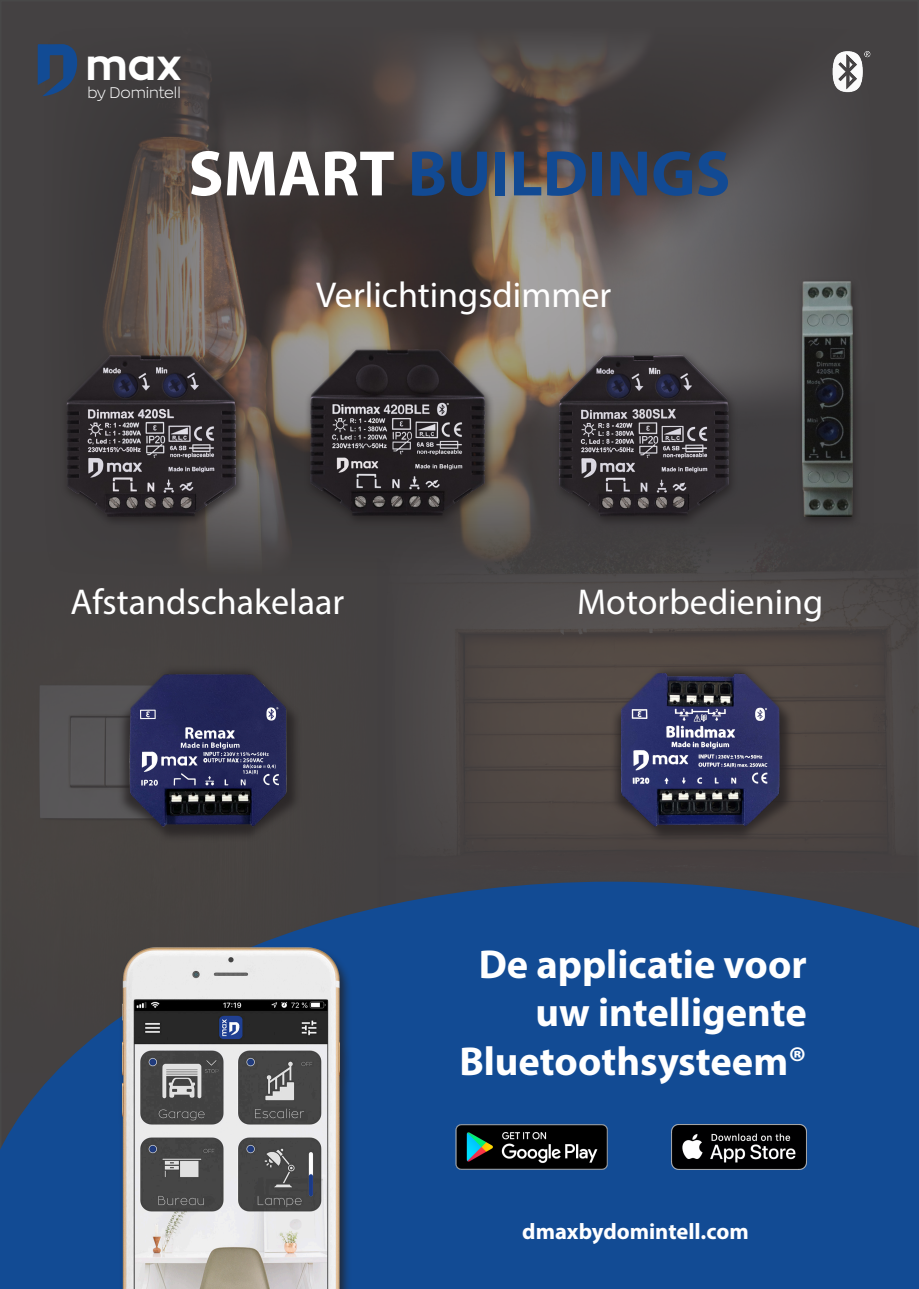
<style>
.page{position:relative;width:919px;height:1289px;background:#fff}
.page>*{position:absolute;margin:0;border:0;box-sizing:border-box;transform-origin:0 0}
.t1{font:700 64.8px "Myriad Pro";color:#124a93}
.t2{font:700 43.05px "Zona Pro";color:#fff}
.t3{font:700 40.5px "Myriad Pro";color:#fff}
.t4{font:36px "Myriad Pro";color:#fff}
.t5{font:700 22.5px "Myriad Pro";color:#fff}
.t6{font:300 15.15px "Zona Pro";color:#fff}
.s1{color:#fff}
</style>
<div class="page">
<img style="left:408px;top:620px;width:510px;height:261px">
<img style="left:0;top:620px;width:408px;height:261px">
<div style="left:117px;top:664px;width:186px;height:179px;background:#231f20;opacity:.75"></div>
<img style="left:122px;top:669px;width:170px;height:162px">
<img style="left:0;top:0;width:918px;height:620px">
<div style="left:609px;top:664px;width:186px;height:179px;background:#231f20;opacity:.75"></div>
<img style="left:615px;top:669px;width:170px;height:162px">
<svg style="left:34px;top:44px;width:44px;height:52px;background:#29456c"></svg>
<div style="left:796px;top:277px;width:66px;height:251px;background:#231f20;opacity:.75"></div>
<img style="left:802px;top:282px;width:50px;height:234px">
<div style="left:553px;top:350px;width:185px;height:178px;background:#231f20;opacity:.75"></div>
<img style="left:559px;top:355px;width:169px;height:161px">
<svg style="left:0;top:881px;width:918px;height:407px;background:#1a4986"></svg>
<div style="left:118px;top:946px;width:234px;height:342px;background:#231f20;opacity:.75"></div>
<img style="left:122px;top:947px;width:217px;height:341px">
<div style="left:61px;top:351px;width:185px;height:177px;background:#231f20;opacity:.75"></div>
<img style="left:67px;top:355px;width:169px;height:161px">
<div style="left:304px;top:344px;width:191px;height:183px;background:#231f20;opacity:.75"></div>
<img style="left:309px;top:348px;width:177px;height:168px">
<img style="left:672px;top:1124px;width:134px;height:45px">
<img style="left:447px;top:1113px;width:172px;height:67px">
<p class="t2" style="left:85px;top:37px;width:98px">max</p>
<p class="t6" style="left:87px;top:83px;width:95px">by Domintell</p>
<p class="t1" style="left:188px;top:131px;width:543px"><span class="s1">SMART</span> BUILDINGS</p>
<p class="t4" style="left:316px;top:272px;width:297px">Verlichtingsdimmer</p>
<p class="t4" style="left:71px;top:579px;width:275px">Afstandschakelaar</p>
<p class="t4" style="left:577px;top:579px;width:248px">Motorbediening</p>
<p class="t3" style="left:478px;top:937px;width:329px">De applicatie voor</p>
<p class="t3" style="left:535px;top:986px;width:273px">uw intelligente</p>
<p class="t3" style="left:459px;top:1034px;width:349px">Bluetoothsysteem®</p>
<p class="t5" style="left:522px;top:1216px;width:228px">dmaxbydomintell.com</p>
</div>
